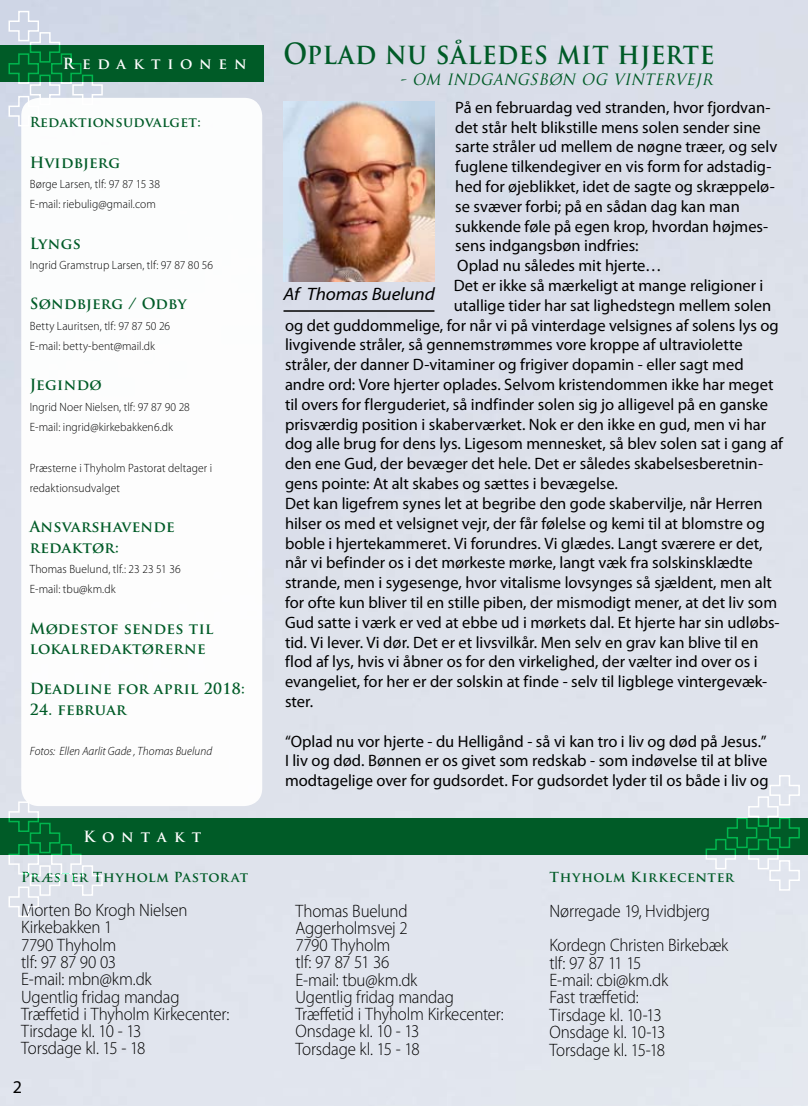
<style>
.page{position:relative;width:808px;height:1106px;background:#dee2eb}
.page>*{position:absolute;margin:0;border:0;box-sizing:border-box;transform-origin:0 0}
.t1{font:700 28.5px "Trajan Pro";letter-spacing:.025em;color:#005b27;scale:.9 1}
.t2{font:300 18px/17.2px "Myriad Pro";letter-spacing:-.01em;color:#000;scale:.94 1}
.t3{font:italic 18px "Trajan Pro";color:#005b27;scale:.9 1}
.t4{font:italic 18px "Myriad Pro";letter-spacing:-.005em;color:#000;scale:1.07 1}
.t5{font:18px "Myriad Pro";color:#000}
.t6{font:16.5px/19.8px "Myriad Pro";color:#000}
.t7{font:700 15px/20.2px "Trajan Pro";letter-spacing:.025em;color:#005b27}
.t8{font:700 15px "Trajan Pro";letter-spacing:.46em;color:#fff}
.t9{font:700 13.5px "Trajan Pro";letter-spacing:.025em;color:#005b27}
.t10{font:700 13.5px "Trajan Pro";letter-spacing:.05em;color:#005b27}
.t11{font:300 12px/20.2px "Myriad Pro";letter-spacing:.005em;color:#000;scale:.96 1}
.t12{font:italic 300 12px "Myriad Pro";letter-spacing:.005em;color:#000;scale:.96 1}
</style>
<div class="page">
<div style="left:21px;top:98px;width:241px;height:708px;background:#fff;border-radius:18px"></div>
<div style="left:0;top:818px;width:808px;height:36px;background:#005b27"></div>
<div style="left:0;top:45px;width:264px;height:36px;background:#005b27"></div>
<svg style="left:8px;top:10px;width:96px;height:117px"></svg>
<svg style="left:705px;top:774px;width:96px;height:117px"></svg>
<img style="left:283px;top:101px;width:151px;height:180px">
<hr style="left:283px;top:310px;width:151px;height:2px;background:#000">
<svg style="left:8px;top:800px;width:96px;height:117px"></svg>
<p class="t8" style="left:63px;top:54px;width:185px">Redaktionen</p>
<p class="t9" style="left:30px;top:114px;width:173px">Redaktionsudvalget:</p>
<p class="t7" style="left:30px;top:152px;width:92px">Hvidbjerg</p>
<p class="t11" style="left:30px;top:174px;width:137px">Børge Larsen, tlf: 97 87 15 38<br>E-mail: riebulig@gmail.com</p>
<p class="t7" style="left:30px;top:233px;width:53px">Lyngs</p>
<p class="t11" style="left:30px;top:255px;width:192px">Ingrid Gramstrup Larsen, tlf: 97 87 80 56</p>
<p class="t7" style="left:30px;top:294px;width:158px">Søndbjerg / Odby</p>
<p class="t11" style="left:30px;top:315px;width:148px">Betty Lauritsen, tlf: 97 87 50 26<br>E-mail: betty-bent@mail.dk</p>
<p class="t7" style="left:30px;top:375px;width:74px">Jegindø</p>
<p class="t11" style="left:30px;top:396px;width:168px">Ingrid Noer Nielsen, tlf: 97 87 90 28<br>E-mail: ingrid@kirkebakken6.dk</p>
<p class="t11" style="left:30px;top:457px;width:191px">Præsterne i Thyholm Pastorat deltager i redaktionsudvalget</p>
<p class="t7" style="left:30px;top:517px;width:147px">Ansvarshavende redaktør:</p>
<p class="t11" style="left:30px;top:558px;width:159px">Thomas Buelund, tlf.: 23 23 51 36<br>E-mail: tbu@km.dk</p>
<p class="t7" style="left:30px;top:618px;width:185px">Mødestof sendes til lokalredaktørerne</p>
<p class="t7" style="left:30px;top:679px;width:217px">Deadline for april 2018:</p>
<p class="t7" style="left:30px;top:699px;width:98px">24. februar</p>
<p class="t12" style="left:30px;top:744px;width:191px">Fotos: Ellen Aarlit Gade , Thomas Buelund</p>
<p class="t8" style="left:84px;top:827px;width:119px">Kontakt</p>
<h1 class="t1" style="left:283px;top:36px;width:480px">Oplad nu således mit hjerte</h1>
<p class="t3" style="left:400px;top:67px;width:349px">- OM INDGANGSBØN OG VINTERVEJR</p>
<p class="t6" style="left:455px;top:97px;width:317px">På en februardag ved stranden, hvor fjordvan-</p>
<p class="t6" style="left:455px;top:117px;width:307px">det står helt blikstille mens solen sender sine</p>
<p class="t6" style="left:455px;top:137px;width:324px">sarte stråler ud mellem de nøgne træer, og selv</p>
<p class="t6" style="left:455px;top:156px;width:318px">fuglene tilkendegiver en vis form for adstadig-</p>
<p class="t6" style="left:455px;top:176px;width:321px">hed for øjeblikket, idet de sagte og skræppelø-</p>
<p class="t6" style="left:455px;top:196px;width:286px">se svæver forbi; på en sådan dag kan man</p>
<p class="t6" style="left:455px;top:216px;width:314px">sukkende føle på egen krop, hvordan højmes-</p>
<p class="t6" style="left:455px;top:236px;width:185px">sens indgangsbøn indfries:</p>
<p class="t6" style="left:457px;top:255px;width:206px">Oplad nu således mit hjerte…</p>
<p class="t6" style="left:454px;top:275px;width:311px">Det er ikke så mærkeligt at mange religioner i</p>
<p class="t6" style="left:454px;top:295px;width:319px">utallige tider har sat lighedstegn mellem solen</p>
<p class="t6" style="left:285px;top:315px;width:495px">og det guddommelige, for når vi på vinterdage velsignes af solens lys og</p>
<p class="t6" style="left:285px;top:335px;width:459px">livgivende stråler, så gennemstrømmes vore kroppe af ultraviolette</p>
<p class="t6" style="left:285px;top:354px;width:460px">stråler, der danner D-vitaminer og frigiver dopamin - eller sagt med</p>
<p class="t6" style="left:285px;top:374px;width:490px">andre ord: Vore hjerter oplades. Selvom kristendommen ikke har meget</p>
<p class="t6" style="left:285px;top:394px;width:484px">til overs for flerguderiet, så indfinder solen sig jo alligevel på en ganske</p>
<p class="t6" style="left:285px;top:414px;width:483px">prisværdig position i skaberværket. Nok er den ikke en gud, men vi har</p>
<p class="t6" style="left:285px;top:434px;width:500px">dog alle brug for dens lys. Ligesom mennesket, så blev solen sat i gang af</p>
<p class="t6" style="left:285px;top:453px;width:480px">den ene Gud, der bevæger det hele. Det er således skabelsesberetnin-</p>
<p class="t6" style="left:285px;top:473px;width:334px">gens pointe: At alt skabes og sættes i bevægelse.</p>
<p class="t6" style="left:285px;top:493px;width:479px">Det kan ligefrem synes let at begribe den gode skabervilje, når Herren</p>
<p class="t6" style="left:285px;top:513px;width:481px">hilser os med et velsignet vejr, der får følelse og kemi til at blomstre og</p>
<p class="t6" style="left:285px;top:533px;width:479px">boble i hjertekammeret. Vi forundres. Vi glædes. Langt sværere er det,</p>
<p class="t6" style="left:285px;top:552px;width:469px">når vi befinder os i det mørkeste mørke, langt væk fra solskinsklædte</p>
<p class="t6" style="left:285px;top:572px;width:488px">strande, men i sygesenge, hvor vitalisme lovsynges så sjældent, men alt</p>
<p class="t6" style="left:285px;top:592px;width:494px">for ofte kun bliver til en stille piben, der mismodigt mener, at det liv som</p>
<p class="t6" style="left:285px;top:612px;width:496px">Gud satte i værk er ved at ebbe ud i mørkets dal. Et hjerte har sin udløbs-</p>
<p class="t6" style="left:285px;top:632px;width:475px">tid. Vi lever. Vi dør. Det er et livsvilkår. Men selv en grav kan blive til en</p>
<p class="t6" style="left:285px;top:651px;width:474px">flod af lys, hvis vi åbner os for den virkelighed, der vælter ind over os i</p>
<p class="t6" style="left:285px;top:671px;width:484px">evangeliet, for her er der solskin at finde - selv til ligblege vintergevæk-</p>
<p class="t6" style="left:285px;top:691px;width:30px">ster.</p>
<p class="t6" style="left:285px;top:731px;width:485px">“Oplad nu vor hjerte - du Helligånd - så vi kan tro i liv og død på Jesus.”<br>I liv og død. Bønnen er os givet som redskab - som indøvelse til at blive modtagelige over for gudsordet. For gudsordet lyder til os både i liv og</p>
<p class="t4" style="left:283px;top:282px;width:143px">Af Thomas Buelund</p>
<p class="t9" style="left:21px;top:869px;width:229px">Pr æster Thyholm Pastorat</p>
<p class="t2" style="left:21px;top:901px;width:223px">Morten Bo Krogh Nielsen<br>Kirkebakken 1<br>7790 Thyholm<br>tlf: 97 87 90 03<br>E-mail: mbn@km.dk<br>Ugentlig fridag mandag<br>Træffetid i Thyholm Kirkecenter:<br>Tirsdage kl. 10 - 13<br>Torsdage kl. 15 - 18</p>
<p class="t2" style="left:296px;top:901px;width:223px">Thomas Buelund<br>Aggerholmsvej 2<br>7790 Thyholm<br>tlf: 97 87 51 36<br>E-mail: tbu@km.dk<br>Ugentlig fridag mandag<br>Træffetid i Thyholm Kirkecenter:<br>Onsdage kl. 10 - 13<br>Torsdage kl. 15 - 18</p>
<p class="t5" style="left:13px;top:1076px;width:11px">2</p>
<p class="t10" style="left:549px;top:869px;width:186px">Thyholm Kirkecenter</p>
<p class="t2" style="left:549px;top:893px;width:192px;line-height:34.5px">Nørregade 19, Hvidbjerg<br>Kordegn Christen Birkebæk</p>
<p class="t2" style="left:549px;top:953px;width:128px">tlf: 97 87 11 15<br>E-mail: cbi@km.dk<br>Fast træffetid:<br>Tirsdage kl. 10-13<br>Onsdage kl. 10-13<br>Torsdage kl. 15-18</p>
</div>
